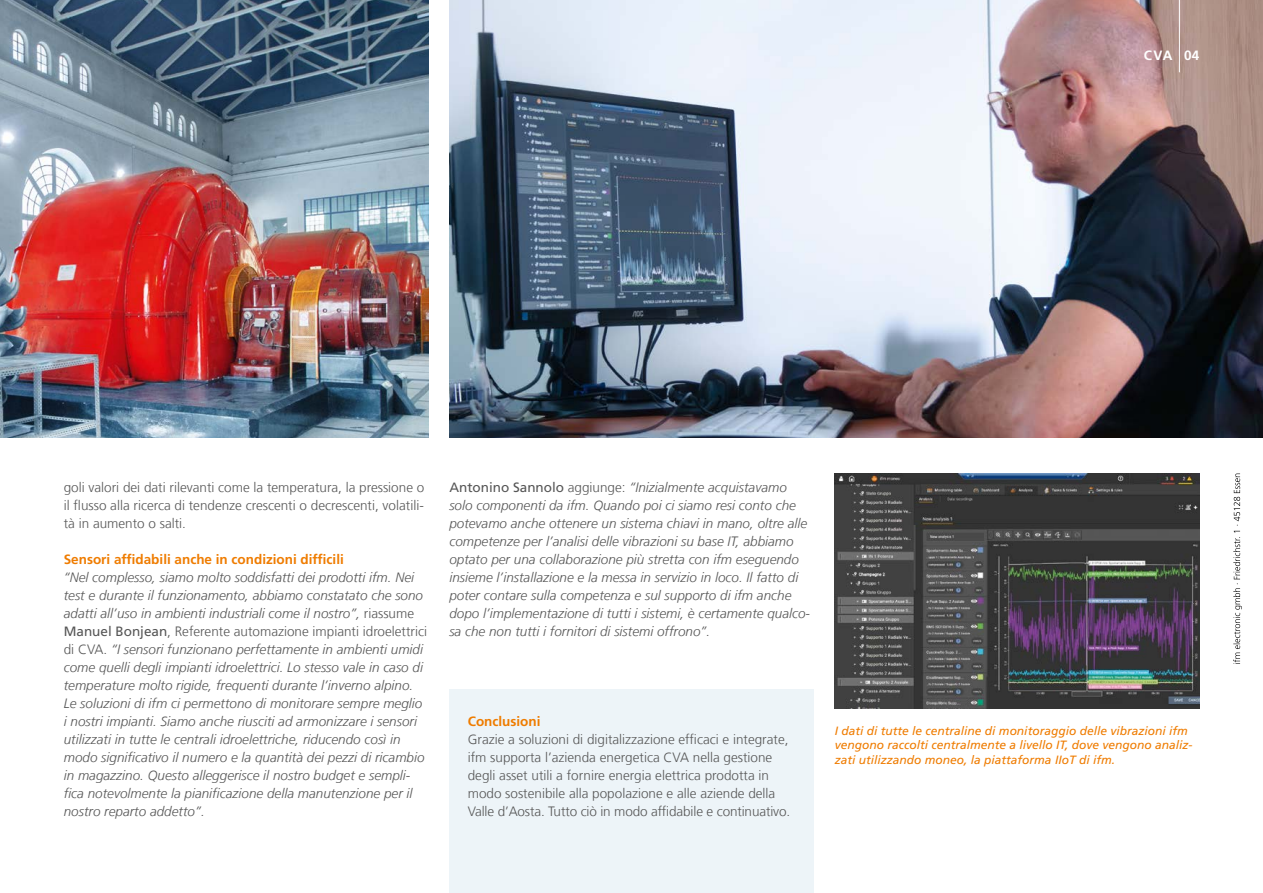
<style>
.page{position:relative;width:1263px;height:893px;background:#fff}
.page>*{position:absolute;margin:0;border:0;box-sizing:border-box;transform-origin:0 0}
.Fließtext_9pt_verschachtelt{font:italic 300 13.5px/18px "Frutiger LT Com";color:#565656}
.Fließtext_9pt_verschachtelt-2{font:300 13.5px/18px "Frutiger LT Com";color:#565656;text-align:justify}
.Fließtext_9pt_headline_orange{font:700 13.5px "Frutiger LT Com";color:#ef7c00}
.Navigation{font:700 13.5px "Frutiger LT Com";color:#fff}
.Seitenzahl_9pt_orange{font:700 13.5px "Frutiger LT Com";color:#fff}
.Bildunterschrift_libü{font:italic 12px/14.9px "Frutiger LT Com";color:#ef7c00}
.s1{font-style:normal}
.s2{font-weight:400;font-style:normal}
</style>
<div class="page">
<div style="left:449px;top:690px;width:365px;height:203px;background:#edf4f8"></div>
<img style="left:0;top:0;width:428px;height:438px">
<img style="left:449px;top:0;width:814px;height:438px">
<img style="left:835px;top:474px;width:364px;height:235px">
<svg style="left:1233px;top:474px;width:9px;height:190px"></svg>
<hr style="left:1179px;top:0;width:1px;height:72px;background:#fff">
<p class="Navigation" style="left:1144px;top:47px;width:30px">CVA</p>
<p class="Seitenzahl_9pt_orange" style="left:1184px;top:47px;width:17px">04</p>
<p class="Fließtext_9pt_verschachtelt-2" style="left:64px;top:478px;width:362px">goli valori dei dati rilevanti come la temperatura, la pressione o il flusso alla ricerca di tendenze crescenti o decrescenti, volatili&shy;tà in aumento o salti.</p>
<p class="Fließtext_9pt_headline_orange" style="left:64px;top:551px;width:282px">Sensori affidabili anche in condizioni difficili</p>
<p class="Fließtext_9pt_verschachtelt" style="left:64px;top:568px;width:365px">“Nel complesso, siamo molto soddisfatti dei prodotti ifm. Nei test e durante il funzionamento, abbiamo constatato che sono adatti all’uso in ambienti industriali come il nostro”, <span class="s1">riassume </span><span class="s2">Manuel Bonjean</span><span class="s1">, Referente automazione impianti idroelettrici di CVA.</span> “I sensori funzionano perfettamente in ambienti umidi come quelli degli impianti idroelettrici. Lo stesso vale in caso di temperature molto rigide, frequenti durante l’inverno alpino.<br>Le soluzioni di ifm ci permettono di monitorare sempre meglio i nostri impianti. Siamo anche riusciti ad armonizzare i sensori utilizzati in tutte le centrali idroelettriche, riducendo così in modo significativo il numero e la quantità dei pezzi di ricambio in magazzino. Questo alleggerisce il nostro budget e sempli&shy;fica notevolmente la pianificazione della manutenzione per il nostro reparto addetto”.</p>
<p class="Fließtext_9pt_verschachtelt" style="left:449px;top:478px;width:362px"><span class="s2">Antonino Sannolo</span> <span class="s1">aggiunge:</span> “Inizialmente acquistavamo solo componenti da ifm. Quando poi ci siamo resi conto che potevamo anche ottenere un sistema chiavi in mano, oltre alle competenze per l’analisi delle vibrazioni su base IT, abbiamo optato per una collaborazione più stretta con ifm eseguendo insieme l’installazione e la messa in servizio in loco. Il fatto di poter contare sulla competenza e sul supporto di ifm anche dopo l’implementazione di tutti i sistemi, è certamente qualco&shy;sa che non tutti i fornitori di sistemi offrono”.</p>
<p class="Fließtext_9pt_headline_orange" style="left:468px;top:713px;width:74px">Conclusioni</p>
<p class="Fließtext_9pt_verschachtelt-2" style="left:468px;top:730px;width:324px;text-align:left">Grazie a soluzioni di digitalizzazione efficaci e integrate, ifm supporta l’azienda energetica CVA nella gestione degli asset utili a fornire energia elettrica prodotta in modo sostenibile alla popolazione e alle aziende della Valle d’Aosta. Tutto ciò in modo affidabile e continuativo.</p>
<p class="Bildunterschrift_libü" style="left:835px;top:723px;width:359px">I dati di tutte le centraline di monitoraggio delle vibrazioni ifm vengono raccolti centralmente a livello IT, dove vengono analiz&shy;zati utilizzando moneo, la piattaforma IIoT di ifm.</p>
</div>
